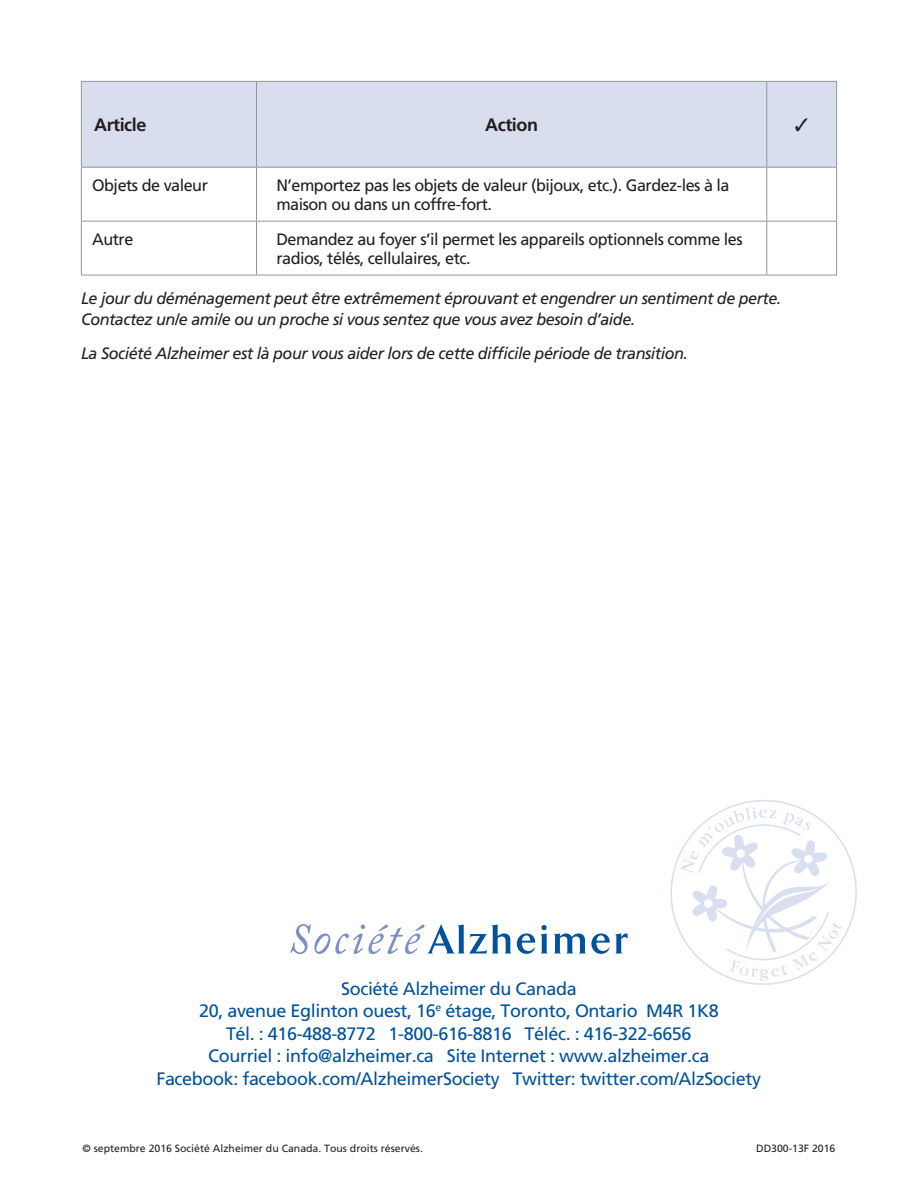
<style>
.page{position:relative;width:918px;height:1188px;background:#fff}
.page>*{position:absolute;margin:0;border:0;box-sizing:border-box;transform-origin:0 0}
.t1{font:18px "Frutiger";letter-spacing:-.02em;color:#01529a}
.body_copy{font:700 18px "Frutiger";letter-spacing:-.025em;color:#231f20}
.body_copy-2{font:italic 16.5px/21px "Frutiger";letter-spacing:-.03em;color:#231f20}
.body_copy-3{font:16.5px/19.5px "Frutiger";letter-spacing:-.03em;color:#231f20}
.Copyright___Ref{font:10.5px "Frutiger";color:#231f20}
</style>
<div class="page">
<div style="left:82px;top:82px;width:754px;height:85px;background:#d8deee"></div>
<hr style="left:81px;top:81px;width:175px;height:1px;background:#939598">
<hr style="left:81px;top:82px;width:1px;height:85px;background:#939598">
<hr style="left:256px;top:81px;width:511px;height:1px;background:#939598">
<hr style="left:256px;top:82px;width:1px;height:85px;background:#939598">
<hr style="left:767px;top:81px;width:70px;height:1px;background:#939598">
<hr style="left:766px;top:82px;width:1px;height:85px;background:#939598">
<hr style="left:836px;top:82px;width:1px;height:85px;background:#939598">
<hr style="left:81px;top:167px;width:175px;height:1px;background:#939598">
<hr style="left:81px;top:168px;width:1px;height:53px;background:#939598">
<hr style="left:256px;top:167px;width:511px;height:1px;background:#939598">
<hr style="left:256px;top:168px;width:1px;height:53px;background:#939598">
<hr style="left:767px;top:167px;width:70px;height:1px;background:#939598">
<hr style="left:766px;top:168px;width:1px;height:53px;background:#939598">
<hr style="left:836px;top:168px;width:1px;height:53px;background:#939598">
<hr style="left:81px;top:221px;width:175px;height:1px;background:#939598">
<hr style="left:81px;top:222px;width:1px;height:53px;background:#939598">
<hr style="left:256px;top:221px;width:511px;height:1px;background:#939598">
<hr style="left:256px;top:222px;width:1px;height:53px;background:#939598">
<hr style="left:767px;top:221px;width:70px;height:1px;background:#939598">
<hr style="left:766px;top:222px;width:1px;height:53px;background:#939598">
<hr style="left:836px;top:222px;width:1px;height:53px;background:#939598">
<hr style="left:81px;top:275px;width:175px;height:1px;background:#939598">
<hr style="left:256px;top:275px;width:511px;height:1px;background:#939598">
<hr style="left:767px;top:275px;width:70px;height:1px;background:#939598">
<svg style="left:670px;top:800px;width:187px;height:185px"></svg>
<svg style="left:517px;top:925px;width:31px;height:29px"></svg>
<svg style="left:554px;top:933px;width:74px;height:21px"></svg>
<svg style="left:290px;top:924px;width:221px;height:30px"></svg>
<svg style="left:796px;top:118px;width:12px;height:13px"></svg>
<p class="body_copy" style="left:94px;top:114px;width:54px">Article</p>
<p class="body_copy" style="left:485px;top:114px;width:54px">Action</p>
<p class="body_copy-3" style="left:92px;top:175px;width:117px">Objets de valeur</p>
<p class="body_copy-3" style="left:276px;top:175px;width:455px">N’emportez pas les objets de valeur (bijoux, etc.). Gardez-les à la maison ou dans un coffre-fort.</p>
<p class="body_copy-3" style="left:92px;top:229px;width:43px">Autre</p>
<p class="body_copy-3" style="left:276px;top:229px;width:468px">Demandez au foyer s’il permet les appareils optionnels comme les radios, télés, cellulaires, etc.</p>
<p class="body_copy-2" style="left:81px;top:288px;width:702px">Le jour du déménagement peut être extrêmement éprouvant et engendrer un sentiment de perte.<br>Contactez un/e ami/e ou un proche si vous sentez que vous avez besoin d’aide.</p>
<p class="body_copy-2" style="left:81px;top:343px;width:609px">La Société Alzheimer est là pour vous aider lors de cette difficile période de transition.</p>
<p class="t1" style="left:341px;top:978px;width:237px">Société Alzheimer du Canada</p>
<p class="t1" style="left:199px;top:1000px;width:521px">20, avenue Eglinton ouest, 16<sup>e</sup> étage, Toronto, Ontario M4R 1K8</p>
<p class="t1" style="left:226px;top:1023px;width:467px">Tél. : 416-488-8772 1-800-616-8816 Téléc. : 416-322-6656</p>
<p class="t1" style="left:208px;top:1045px;width:503px">Courriel : info@alzheimer.ca Site Internet : www.alzheimer.ca</p>
<p class="t1" style="left:156px;top:1068px;width:606px">Facebook: facebook.com/AlzheimerSociety Twitter: twitter.com/AlzSociety</p>
<p class="Copyright___Ref" style="left:82px;top:1142px;width:342px">© septembre 2016 Société Alzheimer du Canada. Tous droits réservés.</p>
<p class="Copyright___Ref" style="left:756px;top:1142px;width:81px">DD300-13F 2016</p>
</div>
